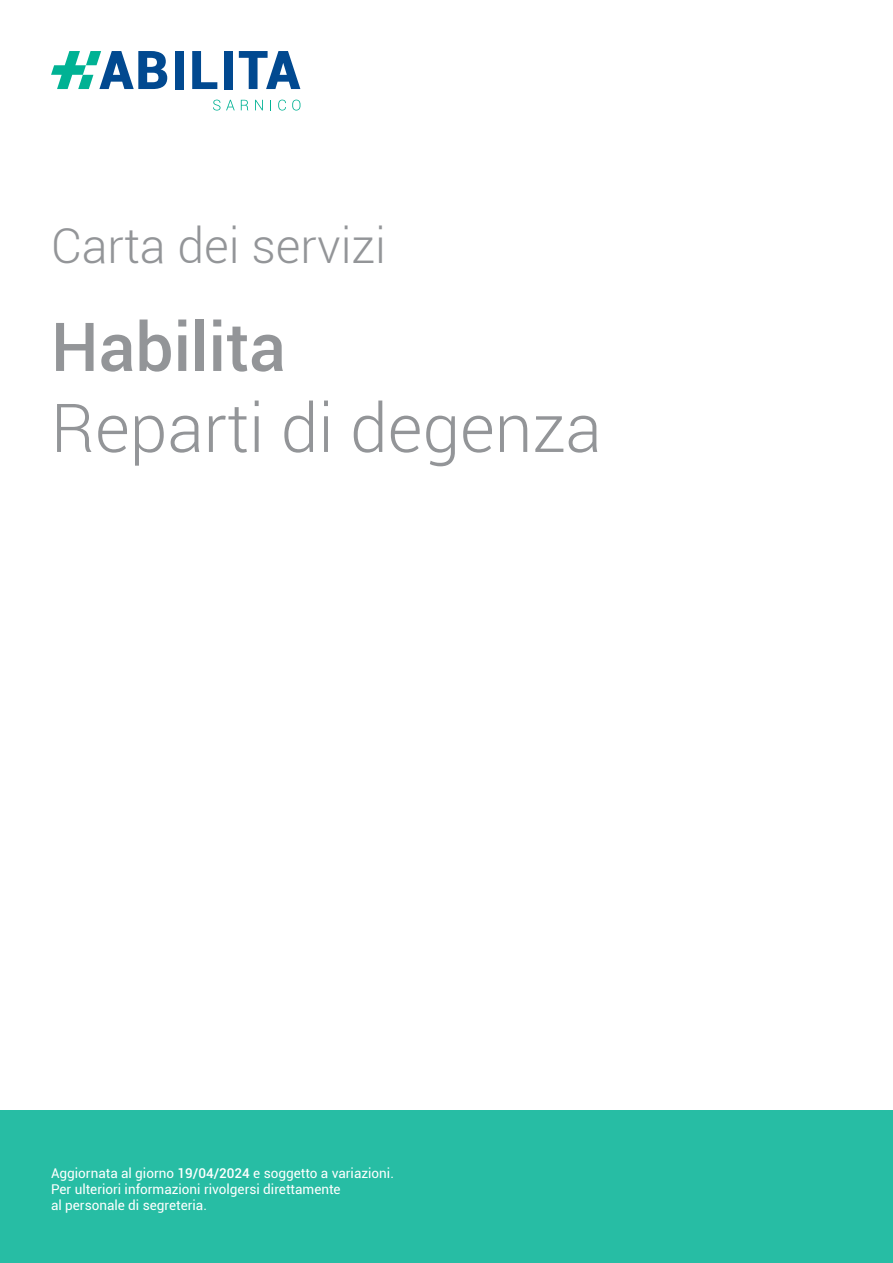
<style>
.page{position:relative;width:893px;height:1263px;background:#fff}
.page>*{position:absolute;margin:0;border:0;box-sizing:border-box;transform-origin:0 0}
.t1{font:300 67.5px "Roboto";color:#939598}
.t2{font:500 67.5px "Roboto";color:#939598}
.t3{font:300 48px "Roboto";color:#939598}
.t4{font:13.5px "Roboto";color:#fff}
.s1{font-weight:500}
</style>
<div class="page">
<div style="left:0;top:1110px;width:893px;height:153px;background:#27bda4"></div>
<div style="left:175px;top:51px;width:9px;height:38px;background:#014990"></div>
<svg style="left:192px;top:51px;width:25px;height:38px"></svg>
<div style="left:225px;top:51px;width:8px;height:38px;background:#014990"></div>
<svg style="left:239px;top:51px;width:61px;height:38px"></svg>
<svg style="left:51px;top:51px;width:116px;height:38px"></svg>
<svg style="left:213px;top:100px;width:22px;height:11px"></svg>
<svg style="left:241px;top:100px;width:7px;height:10px"></svg>
<svg style="left:255px;top:100px;width:8px;height:10px"></svg>
<svg style="left:278px;top:100px;width:8px;height:11px"></svg>
<svg style="left:292px;top:100px;width:8px;height:11px"></svg>
<p class="t3" style="left:51px;top:213px;width:336px">Carta dei servizi</p>
<p class="t2" style="left:51px;top:299px;width:236px">Habilita</p>
<p class="t1" style="left:51px;top:381px;width:552px">Reparti di degenza</p>
<p class="t4" style="left:51px;top:1163px;width:344px">Aggiornata al giorno <span class="s1">19/04/2024</span> e soggetto a variazioni.</p>
<p class="t4" style="left:51px;top:1179px;width:291px">Per ulteriori informazioni rivolgersi direttamente</p>
<p class="t4" style="left:51px;top:1196px;width:157px">al personale di segreteria.</p>
</div>
